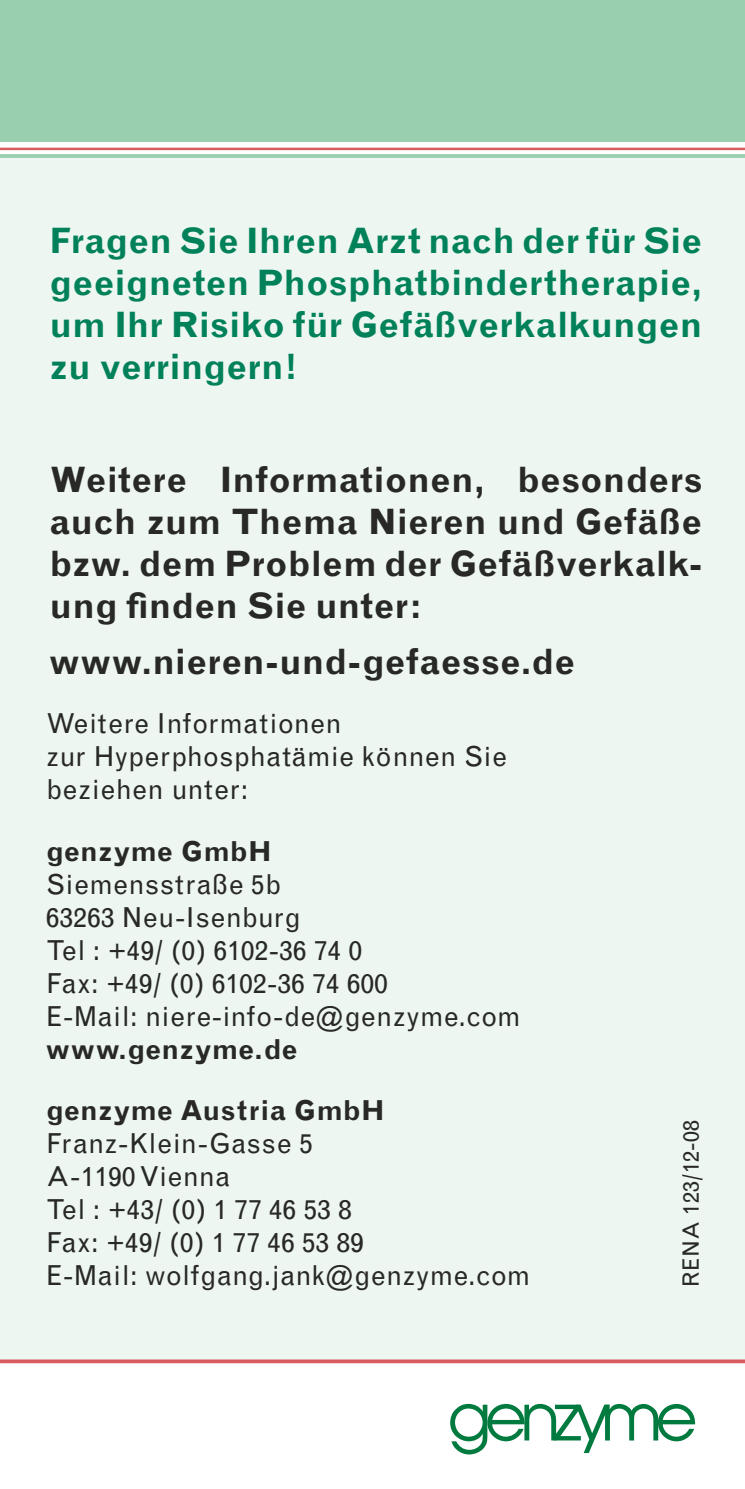
<style>
.page{position:relative;width:745px;height:1489px;background:#fff}
.page>*{position:absolute;margin:0;border:0;box-sizing:border-box;transform-origin:0 0}
.t1{font:700 35px/42px "Grotesque";letter-spacing:.005em;color:#282827;text-align:justify}
.t2{font:700 35px/42px "Grotesque";letter-spacing:.005em;color:#008159;text-align:justify}
.t3{font:27.5px/33px "Grotesque";letter-spacing:.02em;color:#282827}
.t4{font:700 27.5px "Grotesque";letter-spacing:.01em;color:#282827}
.t5{font:22.5px "Grotesque";letter-spacing:.02em;color:#282827}
</style>
<div class="page">
<div style="left:0;top:156px;width:744px;height:1205px;background:#edf6f0"></div>
<svg style="left:0;top:1359px;width:744px;height:4px;background:#da6e70"></svg>
<svg style="left:450px;top:1403px;width:244px;height:51px"></svg>
<div style="left:0;top:0;width:744px;height:142px;background:#99ceae"></div>
<hr style="left:0;top:148px;width:744px;height:2px;background:#d85c5f">
<hr style="left:0;top:154px;width:744px;height:4px;background:#99ceae">
<p class="t2" style="left:50px;top:220px;width:654px">Fragen Sie Ihren Arzt nach der für Sie geeigneten Phosphatbindertherapie, um Ihr Risiko für Gefäßverkalkungen zu verringern!</p>
<p class="t1" style="left:50px;top:458px;width:653px">Weitere Informationen, besonders auch zum Thema Nieren und Gefäße bzw. dem Problem der Gefäßverkalk&shy;ung finden Sie unter:</p>
<p class="t1" style="left:50px;top:640px;width:527px">www.nieren-und-gefaesse.de</p>
<p class="t3" style="left:46px;top:707px;width:462px">Weitere Informationen<br>zur Hyperphosphatämie können Sie beziehen unter:</p>
<p class="t4" style="left:46px;top:834px;width:227px">genzyme GmbH</p>
<p class="t3" style="left:46px;top:867px;width:475px">Siemensstraße 5b<br>63263 Neu-Isenburg<br>Tel : +49/ (0) 6102-36 74 0<br>Fax: +49/ (0) 6102-36 74 600<br>E-Mail: niere-info-de@genzyme.com</p>
<p class="t4" style="left:46px;top:1032px;width:253px">www.genzyme.de</p>
<p class="t4" style="left:46px;top:1094px;width:340px">genzyme Austria GmbH</p>
<p class="t3" style="left:46px;top:1127px;width:485px">Franz-Klein-Gasse 5<br>A-1190 Vienna<br>Tel : +43/ (0) 1 77 46 53 8<br>Fax: +49/ (0) 1 77 46 53 89<br>E-Mail: wolfgang.jank@genzyme.com</p>
<p class="t5" style="left:677px;top:1286px;width:169px;rotate:-90deg">RENA 123/12-08</p>
</div>
